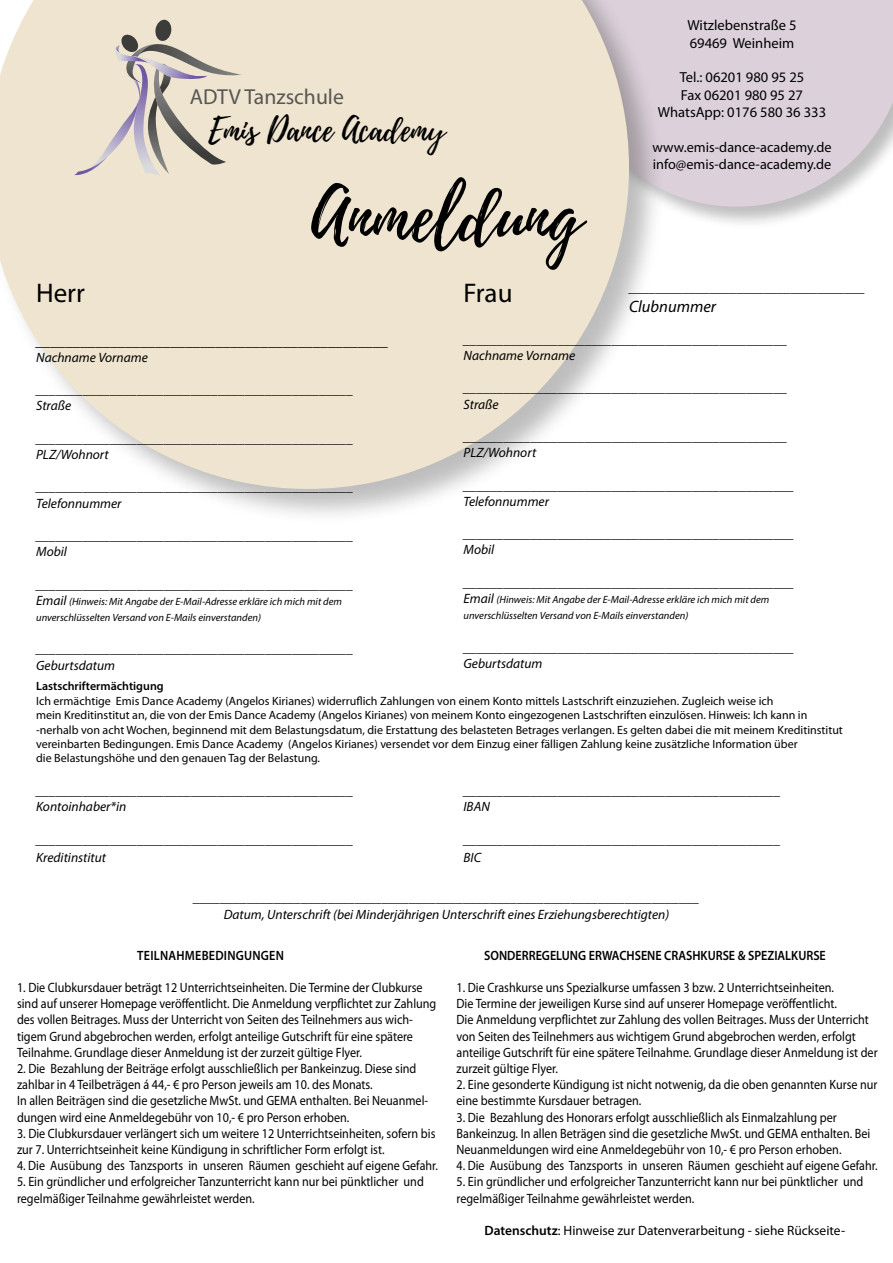
<style>
.page{position:relative;width:893px;height:1263px;background:#fff}
.page>*{position:absolute;margin:0;border:0;box-sizing:border-box;transform-origin:0 0}
.t1{font:72px "Playlist Script";color:#000}
.t2{font:32.7px "Playlist Script";color:#000}
.t3{font:27px "Myriad Pro";color:#000}
.t4{font:21.75px "Myriad Pro";color:#575756}
.t5{font:italic 16.5px "Myriad Pro";color:#000}
.t6{font:italic 15px "Myriad Pro";color:#000}
.t7{font:14.55px/17.4px "Myriad Pro";color:#000}
.t8{font:14.25px/17.1px "Myriad Pro";color:#000}
.t9{font:13.5px/16.2px "Myriad Pro";color:#000;scale:.9 1}
.t10{font:italic 13.5px/16.2px "Myriad Pro";color:#000}
.t11{font:13.5px "Myriad Pro";color:#000;scale:.89 1}
.t12{font:13.5px "Myriad Pro";color:#000}
.t13{font:600 13.5px "Myriad Pro";color:#000;scale:.9 1}
.t14{font:600 13.5px "Myriad Pro";letter-spacing:.02em;color:#000;scale:.9 1}
.t15{font:12px/14.4px "Myriad Pro";color:#000}
.t16{font:600 12px "Myriad Pro";color:#000}
.t17{font:italic 10.5px/16.2px "Myriad Pro";color:#000}
.t18{font:italic 9.6px "Myriad Pro";color:#000}
.s1{font-size:13.5px}
.s2{font-weight:600}
</style>
<div class="page">
<div style="left:565px;top:0;width:328px;height:230px;background:#000;opacity:.26"></div>
<svg style="left:666px;top:0;width:227px;height:207px;background:#dcd2da"></svg>
<div style="left:0;top:0;width:666px;height:526px;background:#000;opacity:.26"></div>
<svg style="left:0;top:0;width:629px;height:489px;background:#eee5d4"></svg>
<svg style="left:74px;top:19px;width:168px;height:158px;background:#d8cfc0"></svg>
<h3 class="t3" style="left:36px;top:277px;width:50px">Herr</h3>
<h3 class="t4" style="left:190px;top:83px;width:156px">ADTV Tanzschule</h3>
<h2 class="t2" style="left:209px;top:106px;width:238px">Emis Dance Academy</h2>
<h1 class="t1" style="left:311px;top:165px;width:272px">Anmeldung</h1>
<p class="t18" style="left:295px;top:229px;width:126px">IDEE-KONZEPTION-GESTALTUNG</p>
<h3 class="t3" style="left:463px;top:277px;width:51px">Frau</h3>
<p class="t7" style="left:687px;top:16px;width:110px">Witzlebenstraße 5<br>69469 Weinheim</p>
<p class="t7" style="left:658px;top:69px;width:170px;text-align:center">Tel.: 06201 980 95 25<br>Fax 06201 980 95 27<br>WhatsApp: 0176 580 36 333</p>
<p class="t8" style="left:652px;top:138px;width:181px">www.emis-dance-academy.de info@emis-dance-academy.de</p>
<p class="t10" style="left:629px;top:279px;width:238px">___________________________________</p>
<p class="t5" style="left:629px;top:296px;width:89px">Clubnummer</p>
<p class="t6" style="left:36px;top:331px;width:354px">_______________________________________________</p>
<p class="t10" style="left:36px;top:349px;width:113px">Nachname Vorname</p>
<p class="t10" style="left:36px;top:381px;width:319px">_______________________________________________<br>Straße</p>
<p class="t10" style="left:36px;top:430px;width:319px">_______________________________________________<br>PLZ/Wohnort</p>
<p class="t10" style="left:36px;top:478px;width:319px">_______________________________________________<br>Telefonnummer</p>
<p class="t10" style="left:36px;top:527px;width:319px">_______________________________________________<br>Mobil</p>
<p class="t10" style="left:36px;top:576px;width:319px">_______________________________________________</p>
<p class="t17" style="left:36px;top:593px;width:307px"><span class="s1">Email</span> (Hinweis: Mit Angabe der E-Mail-Adresse erkläre ich mich mit dem unverschlüsselten Versand von E-Mails einverstanden)</p>
<p class="t10" style="left:36px;top:640px;width:319px">_______________________________________________<br>Geburtsdatum</p>
<p class="t10" style="left:463px;top:331px;width:326px">________________________________________________<br>Nachname Vorname</p>
<p class="t10" style="left:463px;top:379px;width:326px">________________________________________________<br>Straße</p>
<p class="t10" style="left:463px;top:428px;width:326px">________________________________________________<br>PLZ/Wohnort</p>
<p class="t10" style="left:463px;top:477px;width:332px">_________________________________________________<br>Telefonnummer</p>
<p class="t10" style="left:463px;top:525px;width:332px">_________________________________________________<br>Mobil</p>
<p class="t10" style="left:463px;top:574px;width:332px">_________________________________________________</p>
<p class="t17" style="left:463px;top:591px;width:307px"><span class="s1">Email</span> (Hinweis: Mit Angabe der E-Mail-Adresse erkläre ich mich mit dem unverschlüsselten Versand von E-Mails einverstanden)</p>
<p class="t10" style="left:463px;top:639px;width:332px">_________________________________________________<br>Geburtsdatum</p>
<p class="t16" style="left:36px;top:679px;width:129px">Lastschriftermächtigung</p>
<p class="t15" style="left:36px;top:693px;width:808px">Ich ermächtige Emis Dance Academy (Angelos Kirianes) widerruflich Zahlungen von einem Konto mittels Lastschrift einzuziehen. Zugleich weise ich<br>mein Kreditinstitut an, die von der Emis Dance Academy (Angelos Kirianes) von meinem Konto eingezogenen Lastschriften einzulösen. Hinweis: Ich kann in -nerhalb von acht Wochen, beginnend mit dem Belastungsdatum, die Erstattung des belasteten Betrages verlangen. Es gelten dabei die mit meinem Kreditinstitut vereinbarten Bedingungen. Emis Dance Academy (Angelos Kirianes) versendet vor dem Einzug einer fälligen Zahlung keine zusätzliche Information über<br>die Belastungshöhe und den genauen Tag der Belastung.</p>
<p class="t10" style="left:36px;top:782px;width:319px">_______________________________________________<br>Kontoinhaber*in</p>
<p class="t10" style="left:36px;top:830px;width:319px;line-height:18px">_______________________________________________<br>Kreditinstitut</p>
<p class="t10" style="left:463px;top:782px;width:319px">_______________________________________________<br>IBAN</p>
<p class="t10" style="left:463px;top:830px;width:319px;line-height:18px">_______________________________________________<br>BIC</p>
<p class="t10" style="left:193px;top:889px;width:508px;text-align:center">___________________________________________________________________________<br>Datum, Unterschrift (bei Minderjährigen Unterschrift eines Erziehungsberechtigten)</p>
<p class="t14" style="left:137px;top:946px;width:165px">TEILNAHMEBEDINGUNGEN</p>
<p class="t9" style="left:17px;top:979px;width:468px">1. Die Clubkursdauer beträgt 12 Unterrichtseinheiten. Die Termine der Clubkurse sind auf unserer Homepage veröffentlicht. Die Anmeldung verpflichtet zur Zahlung des vollen Beitrages. Muss der Unterricht von Seiten des Teilnehmers aus wich&shy;tigem Grund abgebrochen werden, erfolgt anteilige Gutschrift für eine spätere Teilnahme. Grundlage dieser Anmeldung ist der zurzeit gültige Flyer.</p>
<p class="t9" style="left:17px;top:1060px;width:458px">2. Die Bezahlung der Beiträge erfolgt ausschließlich per Bankeinzug. Diese sind zahlbar in 4 Teilbeträgen á 44,- € pro Person jeweils am 10. des Monats.<br>In allen Beiträgen sind die gesetzliche MwSt. und GEMA enthalten. Bei Neuanmel&shy;dungen wird eine Anmeldegebühr von 10,- € pro Person erhoben.</p>
<p class="t9" style="left:17px;top:1125px;width:466px">3. Die Clubkursdauer verlängert sich um weitere 12 Unterrichtseinheiten, sofern bis zur 7. Unterrichtseinheit keine Kündigung in schriftlicher Form erfolgt ist.</p>
<p class="t11" style="left:17px;top:1157px;width:474px">4. Die Ausübung des Tanzsports in unseren Räumen geschieht auf eigene Gefahr.</p>
<p class="t9" style="left:17px;top:1173px;width:454px">5. Ein gründlicher und erfolgreicher Tanzunterricht kann nur bei pünktlicher und regelmäßiger Teilnahme gewährleistet werden.</p>
<p class="t13" style="left:484px;top:946px;width:381px">SONDERREGELUNG ERWACHSENE CRASHKURSE &amp; SPEZIALKURSE</p>
<p class="t9" style="left:457px;top:979px;width:469px">1. Die Crashkurse uns Spezialkurse umfassen 3 bzw. 2 Unterrichtseinheiten.<br>Die Termine der jeweiligen Kurse sind auf unserer Homepage veröffentlicht.<br>Die Anmeldung verpflichtet zur Zahlung des vollen Beitrages. Muss der Unterricht von Seiten des Teilnehmers aus wichtigem Grund abgebrochen werden, erfolgt anteilige Gutschrift für eine spätere Teilnahme. Grundlage dieser Anmeldung ist der zurzeit gültige Flyer.</p>
<p class="t9" style="left:457px;top:1076px;width:469px">2. Eine gesonderte Kündigung ist nicht notwenig, da die oben genannten Kurse nur eine bestimmte Kursdauer betragen.</p>
<p class="t9" style="left:457px;top:1109px;width:461px">3. Die Bezahlung des Honorars erfolgt ausschließlich als Einmalzahlung per<br>Bankeinzug. In allen Beträgen sind die gesetzliche MwSt. und GEMA enthalten. Bei<br>Neuanmeldungen wird eine Anmeldegebühr von 10,- € pro Person erhoben.</p>
<p class="t11" style="left:457px;top:1157px;width:474px">4. Die Ausübung des Tanzsports in unseren Räumen geschieht auf eigene Gefahr.</p>
<p class="t9" style="left:457px;top:1173px;width:454px">5. Ein gründlicher und erfolgreicher Tanzunterricht kann nur bei pünktlicher und regelmäßiger Teilnahme gewährleistet werden.</p>
<p class="t12" style="left:484px;top:1222px;width:362px"><span class="s2">Datenschutz</span>: Hinweise zur Datenverarbeitung - siehe Rückseite-</p>
</div>
